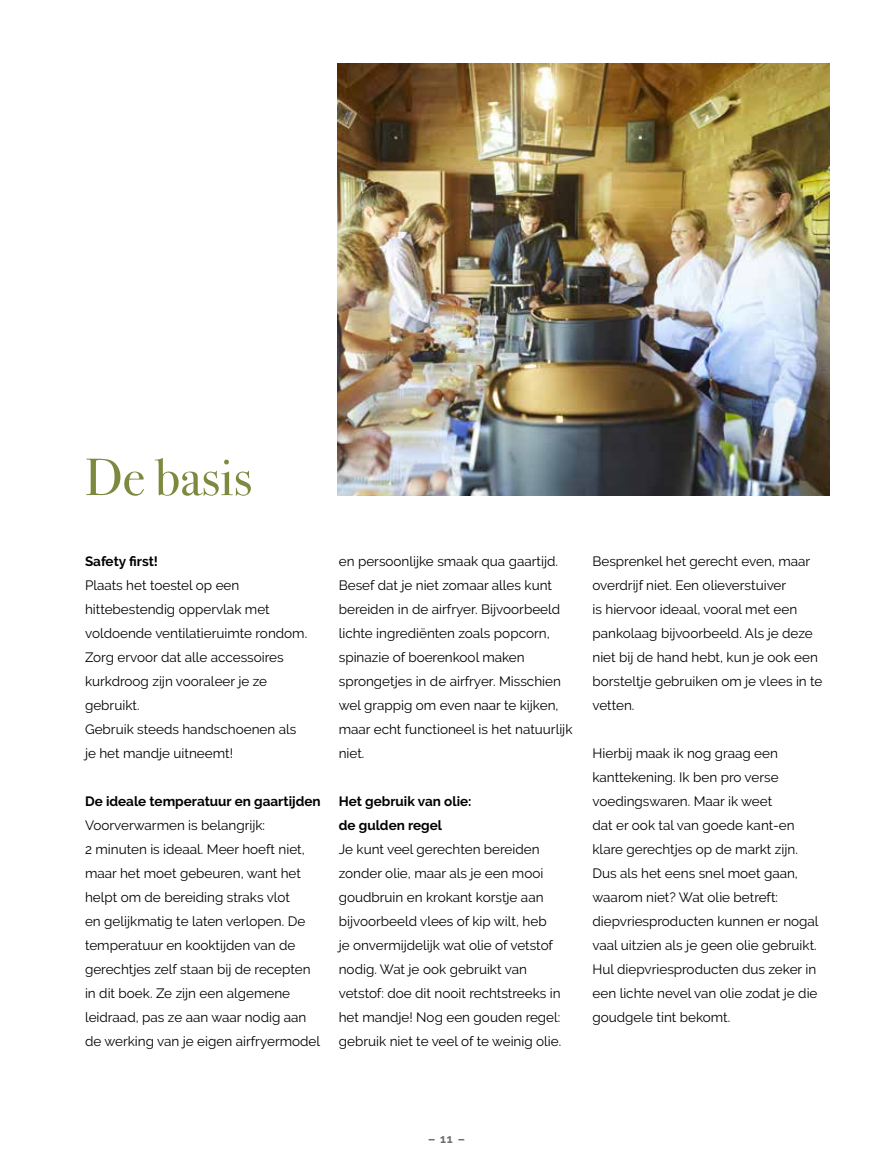
<style>
.page{position:relative;width:893px;height:1170px;background:#fff}
.page>*{position:absolute;margin:0;border:0;box-sizing:border-box;transform-origin:0 0}
.t1{font:52.5px "Bodoni Svty Two OSITCTT";color:#7e883f}
.t2{font:13.5px/24px "Raleway";color:#000}
.t3{font:700 13.5px/24px "Raleway";color:#000}
.t4{font:700 12px "Raleway";color:#6d6e71}
</style>
<div class="page">
<img style="left:337px;top:64px;width:492px;height:431px">
<h1 class="t1" style="left:85px;top:446px;width:169px">De basis</h1>
<p class="t3" style="left:85px;top:549px;width:75px">Safety first!</p>
<p class="t2" style="left:85px;top:573px;width:224px">Plaats het toestel op een hittebestendig oppervlak met voldoende ventilatieruimte rondom.<br>Zorg ervoor dat alle accessoires kurkdroog zijn vooraleer je ze gebruikt.<br>Gebruik steeds handschoenen als je het mandje uitneemt!</p>
<p class="t3" style="left:85px;top:789px;width:237px">De ideale temperatuur en gaartijden</p>
<p class="t2" style="left:85px;top:813px;width:237px">Voorverwarmen is belangrijk:<br>2 minuten is ideaal. Meer hoeft niet, maar het moet gebeuren, want het helpt om de bereiding straks vlot<br>en gelijkmatig te laten verlopen. De temperatuur en kooktijden van de gerechtjes zelf staan bij de recepten in dit boek. Ze zijn een algemene leidraad, pas ze aan waar nodig aan de werking van je eigen airfryermodel</p>
<p class="t2" style="left:339px;top:549px;width:235px">en persoonlijke smaak qua gaartijd.<br>Besef dat je niet zomaar alles kunt bereiden in de airfryer. Bijvoorbeeld lichte ingrediënten zoals popcorn, spinazie of boerenkool maken sprongetjes in de airfryer. Misschien wel grappig om even naar te kijken, maar echt functioneel is het natuurlijk niet.</p>
<p class="t3" style="left:339px;top:789px;width:134px">Het gebruik van olie: de gulden regel</p>
<p class="t2" style="left:339px;top:837px;width:224px">Je kunt veel gerechten bereiden zonder olie, maar als je een mooi goudbruin en krokant korstje aan bijvoorbeeld vlees of kip wilt, heb<br>je onvermijdelijk wat olie of vetstof nodig. Wat je ook gebruikt van vetstof: doe dit nooit rechtstreeks in het mandje! Nog een gouden regel: gebruik niet te veel of te weinig olie.</p>
<p class="t2" style="left:592px;top:549px;width:232px">Besprenkel het gerecht even, maar overdrijf niet. Een olieverstuiver<br>is hiervoor ideaal, vooral met een pankolaag bijvoorbeeld. Als je deze niet bij de hand hebt, kun je ook een borsteltje gebruiken om je vlees in te vetten.</p>
<p class="t2" style="left:592px;top:741px;width:228px">Hierbij maak ik nog graag een kanttekening. Ik ben pro verse voedingswaren. Maar ik weet<br>dat er ook tal van goede kant-en klare gerechtjes op de markt zijn.<br>Dus als het eens snel moet gaan, waarom niet? Wat olie betreft: diepvriesproducten kunnen er nogal vaal uitzien als je geen olie gebruikt.<br>Hul diepvriesproducten dus zeker in een lichte nevel van olie zodat je die goudgele tint bekomt.</p>
<p class="t4" style="left:428px;top:1131px;width:38px">– 11 –</p>
</div>
